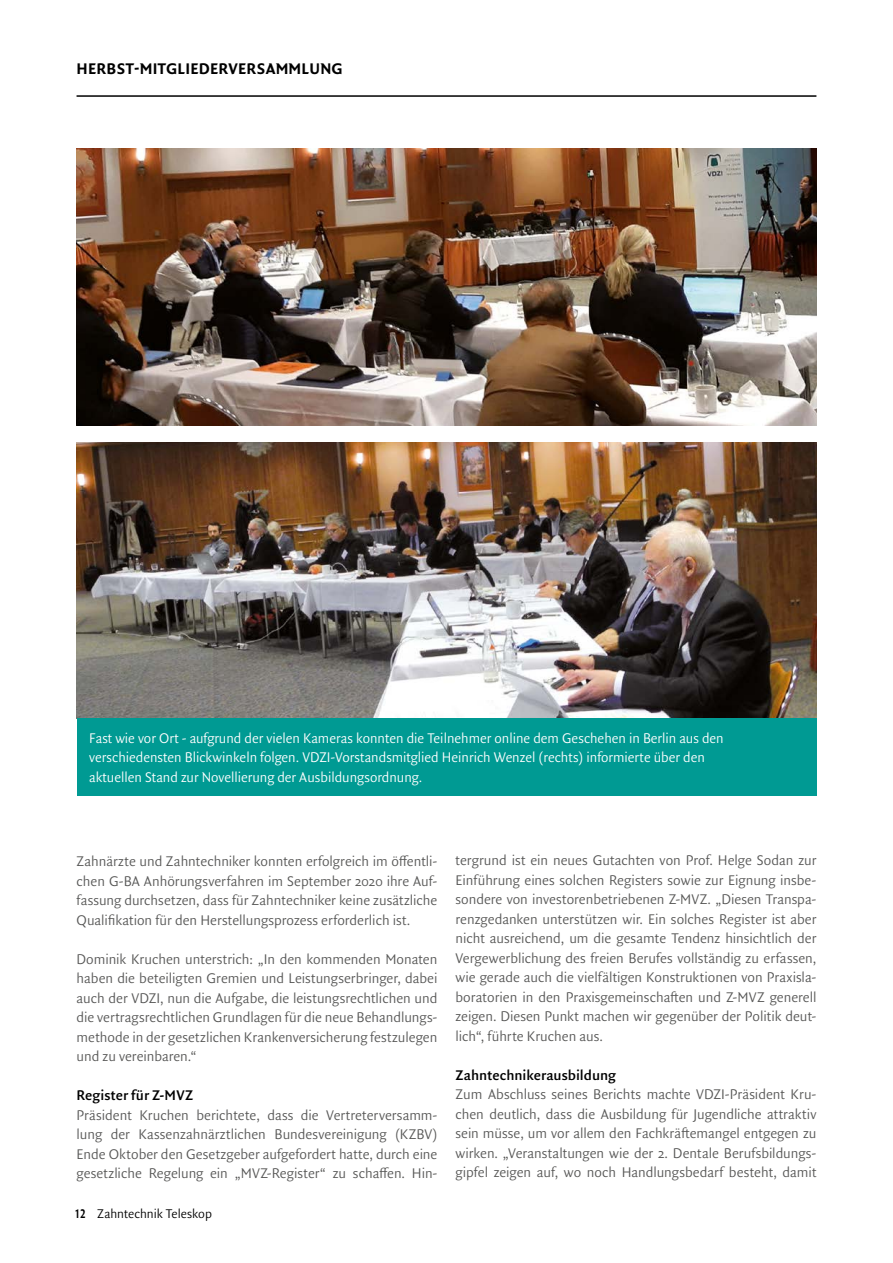
<style>
.page{position:relative;width:893px;height:1263px;background:#fff}
.page>*{position:absolute;margin:0;border:0;box-sizing:border-box;transform-origin:0 0}
.t1{font:16.5px "Quadraat Sans OT Bld";letter-spacing:.01em;color:#000}
.t2{font:300 15px/19.5px "Quadraat Sans OT";color:#575756;text-align:justify}
.t3{font:300 15px/19.5px "Quadraat Sans OT";color:#fff}
.t4{font:600 15px "Quadraat Sans OT";letter-spacing:.005em;color:#000}
.t5{font:300 13.5px "Quadraat Sans OT";color:#000}
.s1{font-family:"Quadraat Sans OT Bld";font-weight:400}
</style>
<div class="page">
<hr style="left:77px;top:95px;width:739px;height:2px;background:#000">
<img style="left:77px;top:149px;width:739px;height:276px">
<img style="left:77px;top:442px;width:739px;height:277px">
<div style="left:77px;top:719px;width:739px;height:77px;background:#009a93"></div>
<p class="t1" style="left:77px;top:57px;width:268px">HERBST-MITGLIEDERVERSAMMLUNG</p>
<p class="t3" style="left:89px;top:728px;width:636px">Fast wie vor Ort - aufgrund der vielen Kameras konnten die Teilnehmer online dem Geschehen in Berlin aus den verschiedensten Blickwinkeln folgen. VDZI-Vorstandsmitglied Heinrich Wenzel (rechts) informierte über den aktuellen Stand zur Novellierung der Ausbildungsordnung.</p>
<p class="t2" style="left:77px;top:851px;width:362px">Zahnärzte und Zahntechniker konnten erfolgreich im öffentli&shy;chen G-BA Anhörungsverfahren im September 2020 ihre Auf&shy;fassung durchsetzen, dass für Zahntechniker keine zusätzliche Qualifikation für den Herstellungsprozess erforderlich ist.</p>
<p class="t2" style="left:77px;top:949px;width:362px">Dominik Kruchen unterstrich: „In den kommenden Monaten haben die beteiligten Gremien und Leistungserbringer, dabei auch der VDZI, nun die Aufgabe, die leistungsrechtlichen und die vertragsrechtlichen Grundlagen für die neue Behandlungs&shy;methode in der gesetzlichen Krankenversicherung festzulegen und zu vereinbaren.“</p>
<p class="t4" style="left:77px;top:1085px;width:118px">Register für Z-MVZ</p>
<p class="t2" style="left:77px;top:1105px;width:362px">Präsident Kruchen berichtete, dass die Vertreterversamm&shy;lung der Kassenzahnärztlichen Bundesvereinigung (KZBV)<br>Ende Oktober den Gesetzgeber aufgefordert hatte, durch eine gesetzliche Regelung ein „MVZ-Register“ zu schaffen. Hin-</p>
<p class="t5" style="left:75px;top:1204px;width:138px"><span class="s1">12</span> Zahntechnik Teleskop</p>
<p class="t2" style="left:455px;top:850px;width:362px">tergrund ist ein neues Gutachten von Prof. Helge Sodan zur Einführung eines solchen Registers sowie zur Eignung insbe&shy;sondere von investorenbetriebenen Z-MVZ. „Diesen Transpa&shy;renzgedanken unterstützen wir. Ein solches Register ist aber nicht ausreichend, um die gesamte Tendenz hinsichtlich der Vergewerblichung des freien Berufes vollständig zu erfassen, wie gerade auch die vielfältigen Konstruktionen von Praxisla&shy;boratorien in den Praxisgemeinschaften und Z-MVZ generell zeigen. Diesen Punkt machen wir gegenüber der Politik deut&shy;lich“, führte Kruchen aus.</p>
<p class="t4" style="left:455px;top:1064px;width:162px">Zahntechnikerausbildung</p>
<p class="t2" style="left:455px;top:1084px;width:362px">Zum Abschluss seines Berichts machte VDZI-Präsident Kru&shy;chen deutlich, dass die Ausbildung für Jugendliche attraktiv sein müsse, um vor allem den Fachkräftemangel entgegen zu wirken. „Veranstaltungen wie der 2. Dentale Berufsbildungs&shy;gipfel zeigen auf, wo noch Handlungsbedarf besteht, damit</p>
</div>
